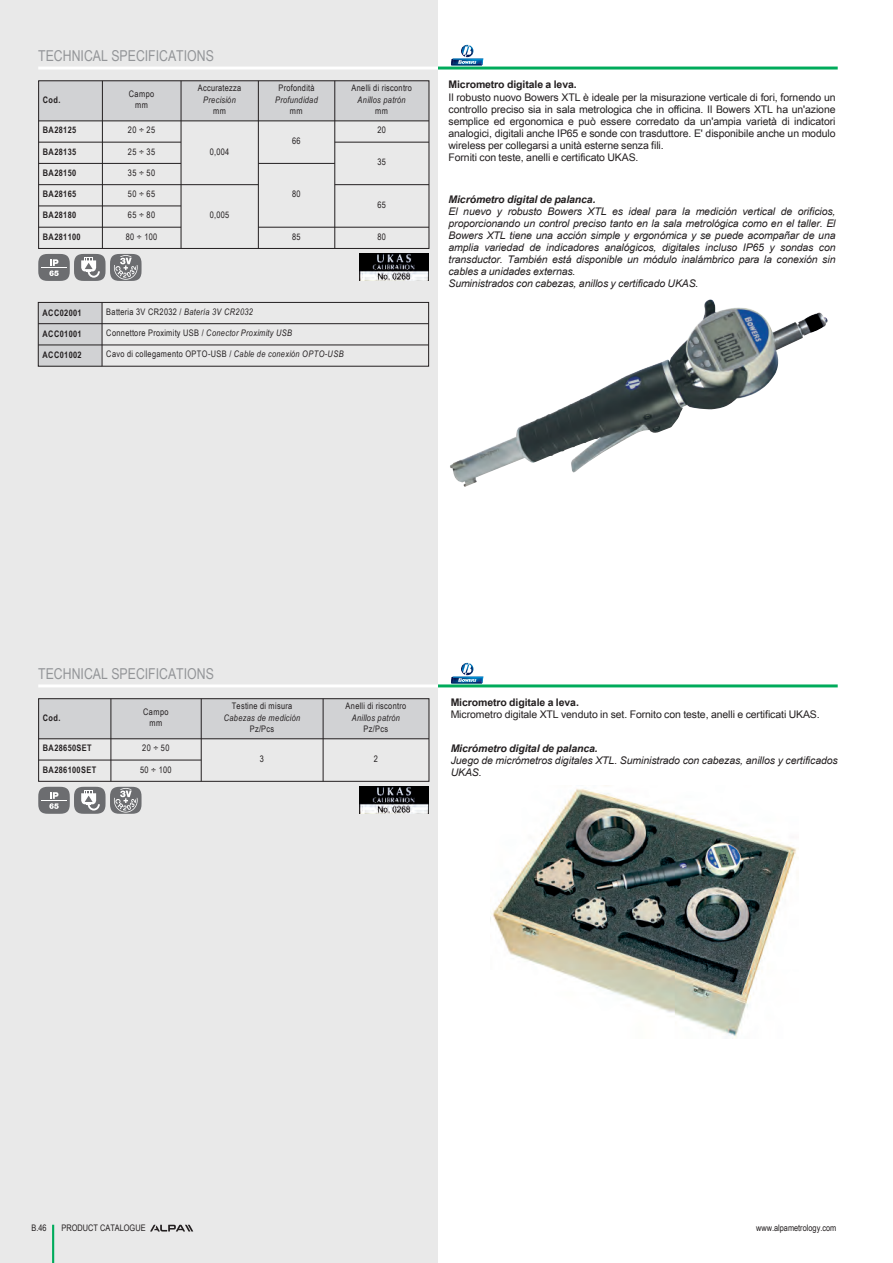
<style>
.page{position:relative;width:893px;height:1263px;background:#fff}
.page>*{position:absolute;margin:0;border:0;box-sizing:border-box;transform-origin:0 0}
.t1{font:15px "Arial Link Narrow";color:#939598}
.t2{font:italic 10.5px/12px "Arial Link";letter-spacing:-.01em;color:#231f20}
.t3{font:10.5px/12px "Arial Link";letter-spacing:-.01em;color:#231f20}
.t4{font:italic 700 10.5px "Arial Link";letter-spacing:-.01em;color:#231f20}
.t5{font:700 10.5px "Arial Link";letter-spacing:-.01em;color:#231f20}
.t6{font:9px/11.2px "Arial Link Narrow";letter-spacing:.04em;color:#231f20;text-align:center}
.t7{font:700 9px "Arial Link Narrow";letter-spacing:.04em;color:#231f20}
.t8{font:italic 9px "Arial Link Narrow";letter-spacing:.04em;color:#231f20}
.t9{font:9px "Arial Link Narrow";color:#231f20}
.s1{font-style:italic}
</style>
<div class="page">
<div style="left:0;top:0;width:438px;height:1263px;background:#e9e9e9"></div>
<svg style="left:150px;top:1225px;width:43px;height:6px"></svg>
<hr style="left:52px;top:1225px;width:2px;height:38px;background:#00ab5b">
<hr style="left:438px;top:67px;width:400px;height:3px;background:#00ab5b">
<hr style="left:451px;top:65px;width:31px;height:1px;background:#00457b">
<svg style="left:451px;top:45px;width:32px;height:20px"></svg>
<hr style="left:38px;top:67px;width:400px;height:3px;background:#fff">
<img style="left:450px;top:299px;width:378px;height:188px">
<div style="left:39px;top:81px;width:63px;height:40px;background:#d1d2d4"></div>
<div style="left:102px;top:81px;width:79px;height:40px;background:#d1d2d4"></div>
<div style="left:181px;top:81px;width:77px;height:40px;background:#d1d2d4"></div>
<div style="left:258px;top:81px;width:77px;height:40px;background:#d1d2d4"></div>
<div style="left:335px;top:81px;width:94px;height:40px;background:#d1d2d4"></div>
<hr style="left:39px;top:121px;width:390px;height:1px;background:#231f20">
<hr style="left:39px;top:142px;width:142px;height:1px;background:#231f20">
<hr style="left:335px;top:142px;width:94px;height:1px;background:#231f20">
<hr style="left:39px;top:163px;width:142px;height:1px;background:#231f20">
<hr style="left:258px;top:163px;width:77px;height:1px;background:#231f20">
<hr style="left:39px;top:184px;width:219px;height:1px;background:#231f20">
<hr style="left:335px;top:184px;width:94px;height:1px;background:#231f20">
<hr style="left:39px;top:206px;width:142px;height:1px;background:#231f20">
<hr style="left:39px;top:227px;width:142px;height:1px;background:#231f20">
<hr style="left:258px;top:227px;width:171px;height:1px;background:#231f20">
<hr style="left:102px;top:81px;width:1px;height:167px;background:#231f20">
<hr style="left:181px;top:81px;width:1px;height:167px;background:#231f20">
<hr style="left:258px;top:81px;width:1px;height:167px;background:#231f20">
<hr style="left:335px;top:81px;width:1px;height:167px;background:#231f20">
<div style="left:38px;top:81px;width:391px;height:168px;border:1px solid #231f20"></div>
<svg style="left:38px;top:254px;width:104px;height:27px"></svg>
<img style="left:360px;top:254px;width:69px;height:27px">
<div style="left:38px;top:302px;width:64px;height:22px;background:#d1d2d4"></div>
<div style="left:38px;top:324px;width:64px;height:21px;background:#d1d2d4"></div>
<div style="left:38px;top:345px;width:64px;height:21px;background:#d1d2d4"></div>
<hr style="left:38px;top:323px;width:391px;height:1px;background:#231f20">
<hr style="left:38px;top:345px;width:391px;height:1px;background:#231f20">
<hr style="left:102px;top:302px;width:1px;height:64px;background:#231f20">
<div style="left:38px;top:302px;width:391px;height:64px;border:1px solid #231f20"></div>
<hr style="left:438px;top:684px;width:400px;height:3px;background:#00ab5b">
<img style="left:490px;top:789px;width:307px;height:249px">
<div style="left:39px;top:699px;width:72px;height:40px;background:#d1d2d4"></div>
<div style="left:111px;top:699px;width:90px;height:40px;background:#d1d2d4"></div>
<div style="left:201px;top:699px;width:122px;height:40px;background:#d1d2d4"></div>
<div style="left:323px;top:699px;width:106px;height:40px;background:#d1d2d4"></div>
<hr style="left:39px;top:738px;width:390px;height:1px;background:#231f20">
<hr style="left:39px;top:760px;width:162px;height:1px;background:#231f20">
<hr style="left:111px;top:699px;width:1px;height:82px;background:#231f20">
<hr style="left:201px;top:699px;width:1px;height:82px;background:#231f20">
<hr style="left:323px;top:699px;width:1px;height:82px;background:#231f20">
<div style="left:38px;top:698px;width:391px;height:83px;border:1px solid #231f20"></div>
<svg style="left:38px;top:787px;width:104px;height:27px"></svg>
<img style="left:360px;top:787px;width:69px;height:27px">
<img style="left:476px;top:678px;width:6px;height:5px">
<hr style="left:452px;top:677px;width:31px;height:1px;background:#006bb0">
<hr style="left:451px;top:683px;width:31px;height:1px;background:#00457b">
<svg style="left:451px;top:663px;width:25px;height:20px"></svg>
<hr style="left:38px;top:684px;width:400px;height:3px;background:#fff">
<h1 class="t1" style="left:38px;top:47px;width:177px">TECHNICAL SPECIFICATIONS</h1>
<p class="t7" style="left:43px;top:94px;width:19px">Cod.</p>
<p class="t6" style="left:129px;top:88px;width:27px">Campo mm</p>
<p class="t7" style="left:43px;top:125px;width:35px">BA28125</p>
<p class="t6" style="left:128px;top:124px;width:29px">20 ÷ 25</p>
<p class="t7" style="left:43px;top:146px;width:35px">BA28135</p>
<p class="t6" style="left:128px;top:146px;width:29px">25 ÷ 35</p>
<p class="t6" style="left:198px;top:83px;width:45px">Accuratezza</p>
<p class="t8" style="left:203px;top:94px;width:34px">Precisión</p>
<p class="t6" style="left:213px;top:105px;width:14px">mm</p>
<p class="t6" style="left:210px;top:146px;width:21px">0,004</p>
<p class="t6" style="left:278px;top:83px;width:38px">Profondità</p>
<p class="t8" style="left:275px;top:94px;width:44px">Profundidad</p>
<p class="t6" style="left:290px;top:105px;width:14px">mm</p>
<p class="t6" style="left:292px;top:135px;width:10px">66</p>
<p class="t6" style="left:351px;top:83px;width:62px">Anelli di riscontro</p>
<p class="t8" style="left:358px;top:94px;width:50px">Anillos patrón</p>
<p class="t6" style="left:375px;top:105px;width:14px">mm</p>
<p class="t6" style="left:377px;top:124px;width:10px">20</p>
<p class="t6" style="left:377px;top:156px;width:10px">35</p>
<p class="t7" style="left:43px;top:167px;width:35px">BA28150</p>
<p class="t6" style="left:128px;top:167px;width:29px">35 ÷ 50</p>
<p class="t7" style="left:43px;top:189px;width:35px">BA28165</p>
<p class="t6" style="left:128px;top:188px;width:29px">50 ÷ 65</p>
<p class="t6" style="left:292px;top:188px;width:10px">80</p>
<p class="t6" style="left:210px;top:210px;width:21px">0,005</p>
<p class="t6" style="left:377px;top:199px;width:10px">65</p>
<p class="t7" style="left:43px;top:210px;width:35px">BA28180</p>
<p class="t6" style="left:128px;top:210px;width:29px">65 ÷ 80</p>
<p class="t7" style="left:43px;top:231px;width:39px">BA281100</p>
<p class="t6" style="left:126px;top:231px;width:33px">80 ÷ 100</p>
<p class="t6" style="left:292px;top:231px;width:10px">85</p>
<p class="t6" style="left:377px;top:231px;width:10px">80</p>
<p class="t7" style="left:43px;top:308px;width:41px">ACC02001</p>
<p class="t6" style="left:106px;top:306px;width:148px">Batteria 3V CR2032 / <span class="s1">Batería 3V CR2032</span></p>
<p class="t7" style="left:43px;top:329px;width:41px">ACC01001</p>
<p class="t6" style="left:106px;top:327px;width:187px">Connettore Proximity USB / <span class="s1">Conector Proximity USB</span></p>
<p class="t7" style="left:43px;top:350px;width:41px">ACC01002</p>
<p class="t6" style="left:106px;top:349px;width:239px">Cavo di collegamento OPTO-USB / <span class="s1">Cable de conexión OPTO-USB</span></p>
<p class="t5" style="left:449px;top:79px;width:130px">Micrometro digitale a leva.</p>
<p class="t3" style="left:448px;top:91px;width:389px">Il robusto nuovo Bowers XTL è ideale per la misurazione verticale di fori, fornendo un controllo preciso sia in sala metrologica che in officina. Il Bowers XTL ha un'azione semplice ed ergonomica e può essere corredato da un'ampia varietà di indicatori analogici, digitali anche IP65 e sonde con trasduttore. E' disponibile anche un modulo wireless per collegarsi a unità esterne senza fili.<br>Forniti con teste, anelli e certificato UKAS.</p>
<p class="t4" style="left:449px;top:193px;width:149px">Micrómetro digital de palanca.</p>
<p class="t2" style="left:448px;top:205px;width:389px">El nuevo y robusto Bowers XTL es ideal para la medición vertical de orificios, proporcionando un control preciso tanto en la sala metrológica como en el taller. El Bowers XTL tiene una acción simple y ergonómica y se puede acompañar de una amplia variedad de indicadores analógicos, digitales incluso IP65 y sondas con transductor. También está disponible un módulo inalámbrico para la conexión sin cables a unidades externas.<br>Suministrados con cabezas, anillos y certificado UKAS.</p>
<h1 class="t1" style="left:38px;top:665px;width:177px">TECHNICAL SPECIFICATIONS</h1>
<p class="t7" style="left:43px;top:712px;width:19px">Cod.</p>
<p class="t6" style="left:143px;top:706px;width:27px">Campo mm</p>
<p class="t7" style="left:43px;top:743px;width:50px">BA28650SET</p>
<p class="t6" style="left:142px;top:742px;width:29px">20 ÷ 50</p>
<p class="t7" style="left:43px;top:764px;width:55px">BA286100SET</p>
<p class="t6" style="left:140px;top:764px;width:33px">50 ÷ 100</p>
<p class="t6" style="left:232px;top:700px;width:62px">Testine di misura</p>
<p class="t8" style="left:224px;top:712px;width:78px">Cabezas de medición</p>
<p class="t6" style="left:250px;top:723px;width:26px">Pz/Pcs</p>
<p class="t6" style="left:346px;top:700px;width:62px">Anelli di riscontro</p>
<p class="t8" style="left:352px;top:712px;width:50px">Anillos patrón</p>
<p class="t6" style="left:364px;top:723px;width:26px">Pz/Pcs</p>
<p class="t6" style="left:260px;top:753px;width:6px">3</p>
<p class="t6" style="left:374px;top:753px;width:6px">2</p>
<p class="t5" style="left:451px;top:697px;width:130px">Micrometro digitale a leva.</p>
<p class="t3" style="left:451px;top:709px;width:370px">Micrometro digitale XTL venduto in set. Fornito con teste, anelli e certificati UKAS.</p>
<p class="t4" style="left:451px;top:742px;width:149px">Micrómetro digital de palanca.</p>
<p class="t2" style="left:451px;top:754px;width:389px">Juego de micrómetros digitales XTL. Suministrado con cabezas, anillos y certificados<br>UKAS.</p>
<p class="t6" style="left:31px;top:1222px;width:17px">B.46</p>
<p class="t9" style="left:62px;top:1223px;width:86px">PRODUCT CATALOGUE</p>
<p class="t9" style="left:756px;top:1223px;width:82px">www.alpametrology.com</p>
</div>
